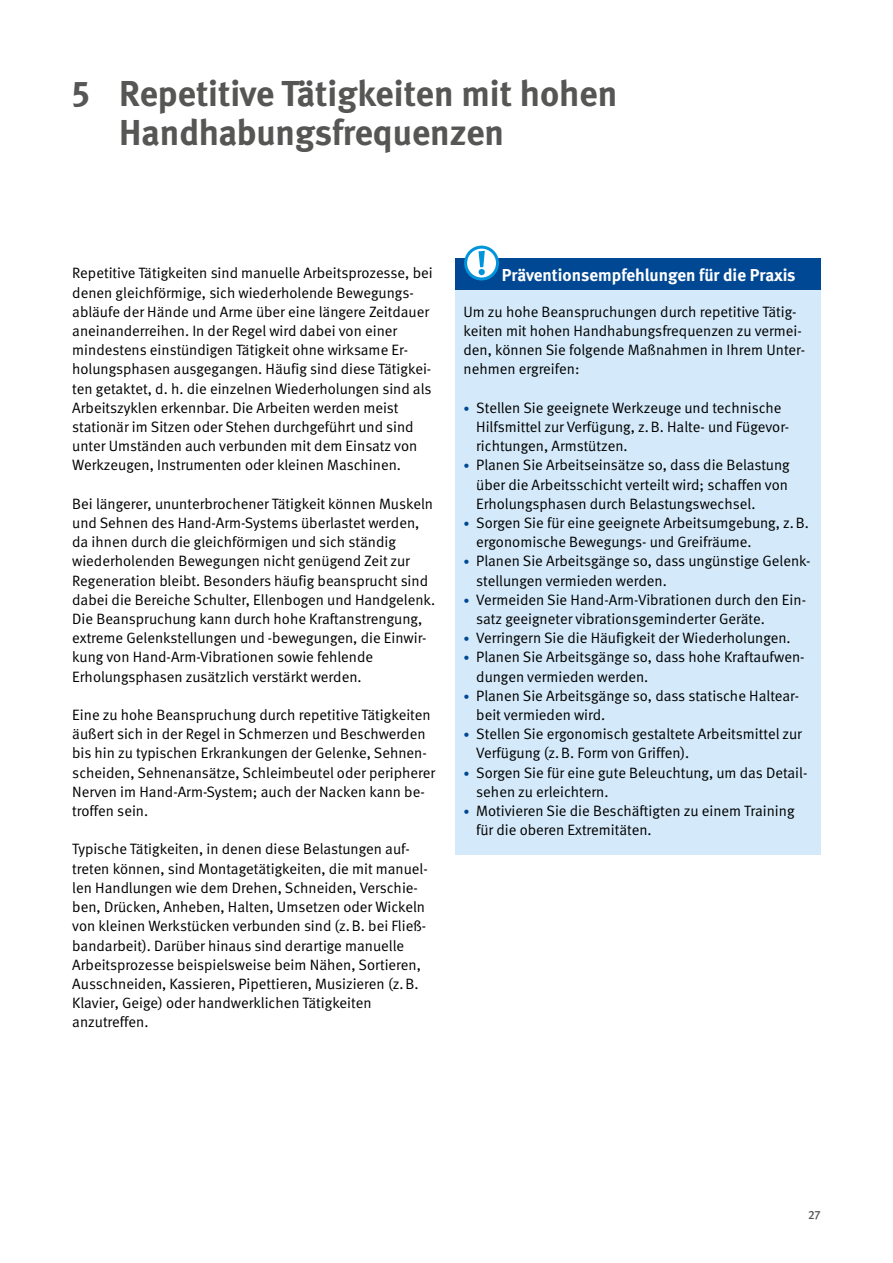
<style>
.page{position:relative;width:893px;height:1263px;background:#fff}
.page>*{position:absolute;margin:0;border:0;box-sizing:border-box;transform-origin:0 0}
.t1{font:700 36px/39px "DGUV Meta";color:#565655}
.t2{font:700 17.25px "DGUV Meta";color:#fff}
.t3{font:15px/19.2px "DGUV Meta";color:#000}
.t4{font:500 12px "DGUV Meta";color:#565655}
.s1{font-size:12px;color:#004893}
</style>
<div class="page">
<div style="left:455px;top:259px;width:366px;height:595px;background:#d4eafa"></div>
<div style="left:455px;top:259px;width:366px;height:31px;background:#004893"></div>
<div style="left:466px;top:247px;width:31px;height:32px;background:#fff;border-radius:50%"></div>
<div style="left:464px;top:246px;width:35px;height:34px;border:3px solid #0095db;border-radius:50%"></div>
<svg style="left:478px;top:251px;width:7px;height:24px"></svg>
<h1 class="t1" style="left:119px;top:75px;width:500px;text-indent:-47px">5 Repetitive Tätigkeiten mit hohen<br>Handhabungsfrequenzen</h1>
<p class="t3" style="left:72px;top:264px;width:362px">Repetitive Tätigkeiten sind manuelle Arbeitsprozesse, bei denen gleichförmige, sich wiederholende Bewegungs&shy;abläufe der Hände und Arme über eine längere Zeitdauer aneinanderreihen. In der Regel wird dabei von einer mindestens einstündigen Tätigkeit ohne wirksame Er&shy;holungsphasen ausgegangen. Häufig sind diese Tätigkei&shy;ten getaktet, d. h. die einzelnen Wiederholungen sind als Arbeitszyklen erkennbar. Die Arbeiten werden meist stationär im Sitzen oder Stehen durchgeführt und sind unter Umständen auch verbunden mit dem Einsatz von Werkzeugen, Instrumenten oder kleinen Maschinen.</p>
<p class="t3" style="left:72px;top:494px;width:364px">Bei längerer, ununterbrochener Tätigkeit können Muskeln und Sehnen des Hand-Arm-Systems überlastet werden, da ihnen durch die gleichförmigen und sich ständig wiederholenden Bewegungen nicht genügend Zeit zur Regeneration bleibt. Besonders häufig beansprucht sind dabei die Bereiche Schulter, Ellenbogen und Handgelenk.<br>Die Beanspruchung kann durch hohe Kraftanstrengung, extreme Gelenkstellungen und -bewegungen, die Einwir&shy;kung von Hand-Arm-Vibrationen sowie fehlende Erholungsphasen zusätzlich verstärkt werden.</p>
<p class="t3" style="left:72px;top:706px;width:364px">Eine zu hohe Beanspruchung durch repetitive Tätigkeiten äußert sich in der Regel in Schmerzen und Beschwerden bis hin zu typischen Erkrankungen der Gelenke, Sehnen&shy;scheiden, Sehnenansätze, Schleimbeutel oder peripherer Nerven im Hand-Arm-System; auch der Nacken kann be&shy;troffen sein.</p>
<p class="t3" style="left:72px;top:840px;width:357px">Typische Tätigkeiten, in denen diese Belastungen auf&shy;treten können, sind Montagetätigkeiten, die mit manuel&shy;len Handlungen wie dem Drehen, Schneiden, Verschie&shy;ben, Drücken, Anheben, Halten, Umsetzen oder Wickeln von kleinen Werkstücken verbunden sind (z.B. bei Fließ&shy;bandarbeit). Darüber hinaus sind derartige manuelle Arbeitsprozesse beispielsweise beim Nähen, Sortieren, Ausschneiden, Kassieren, Pipettieren, Musizieren (z.B.<br>Klavier, Geige) oder handwerklichen Tätigkeiten anzutreffen.</p>
<p class="t2" style="left:502px;top:264px;width:295px">Präventionsempfehlungen für die Praxis</p>
<p class="t3" style="left:463px;top:302px;width:343px">Um zu hohe Beanspruchungen durch repetitive Tätig&shy;keiten mit hohen Handhabungsfrequenzen zu vermei&shy;den, können Sie folgende Maßnahmen in Ihrem Unter&shy;nehmen ergreifen:</p>
<p class="t3" style="left:476px;top:398px;width:315px;text-indent:-13px"><span class="s1">•</span> Stellen Sie geeignete Werkzeuge und technische<br>Hilfsmittel zur Verfügung, z.B. Halte- und Fügevor&shy;richtungen, Armstützen.</p>
<p class="t3" style="left:476px;top:456px;width:315px;text-align:justify;text-indent:-13px"><span class="s1">•</span> Planen Sie Arbeitseinsätze so, dass die Belastung über die Arbeitsschicht verteilt wird; schaffen von Erholungsphasen durch Belastungswechsel.</p>
<p class="t3" style="left:476px;top:514px;width:334px;text-indent:-13px"><span class="s1">•</span> Sorgen Sie für eine geeignete Arbeitsumgebung, z.B. ergonomische Bewegungs- und Greifräume.</p>
<p class="t3" style="left:476px;top:552px;width:336px;text-indent:-13px"><span class="s1">•</span> Planen Sie Arbeitsgänge so, dass ungünstige Gelenk&shy;stellungen vermieden werden.</p>
<p class="t3" style="left:476px;top:590px;width:331px;text-indent:-13px"><span class="s1">•</span> Vermeiden Sie Hand-Arm-Vibrationen durch den Ein&shy;satz geeigneter vibrationsgeminderter Geräte.</p>
<p class="t3" style="left:463px;top:629px;width:329px"><span class="s1">•</span> Verringern Sie die Häufigkeit der Wiederholungen.</p>
<p class="t3" style="left:476px;top:648px;width:330px;text-indent:-13px"><span class="s1">•</span> Planen Sie Arbeitsgänge so, dass hohe Kraftaufwen&shy;dungen vermieden werden.</p>
<p class="t3" style="left:476px;top:686px;width:324px;text-indent:-13px"><span class="s1">•</span> Planen Sie Arbeitsgänge so, dass statische Haltear&shy;beit vermieden wird.</p>
<p class="t3" style="left:476px;top:725px;width:327px;text-indent:-13px"><span class="s1">•</span> Stellen Sie ergonomisch gestaltete Arbeitsmittel zur<br>Verfügung (z.B. Form von Griffen).</p>
<p class="t3" style="left:476px;top:763px;width:331px;text-indent:-13px"><span class="s1">•</span> Sorgen Sie für eine gute Beleuchtung, um das Detail&shy;sehen zu erleichtern.</p>
<p class="t3" style="left:476px;top:802px;width:320px;text-indent:-13px"><span class="s1">•</span> Motivieren Sie die Beschäftigten zu einem Training für die oberen Extremitäten.</p>
<p class="t4" style="left:808px;top:1208px;width:14px">27</p>
</div>
